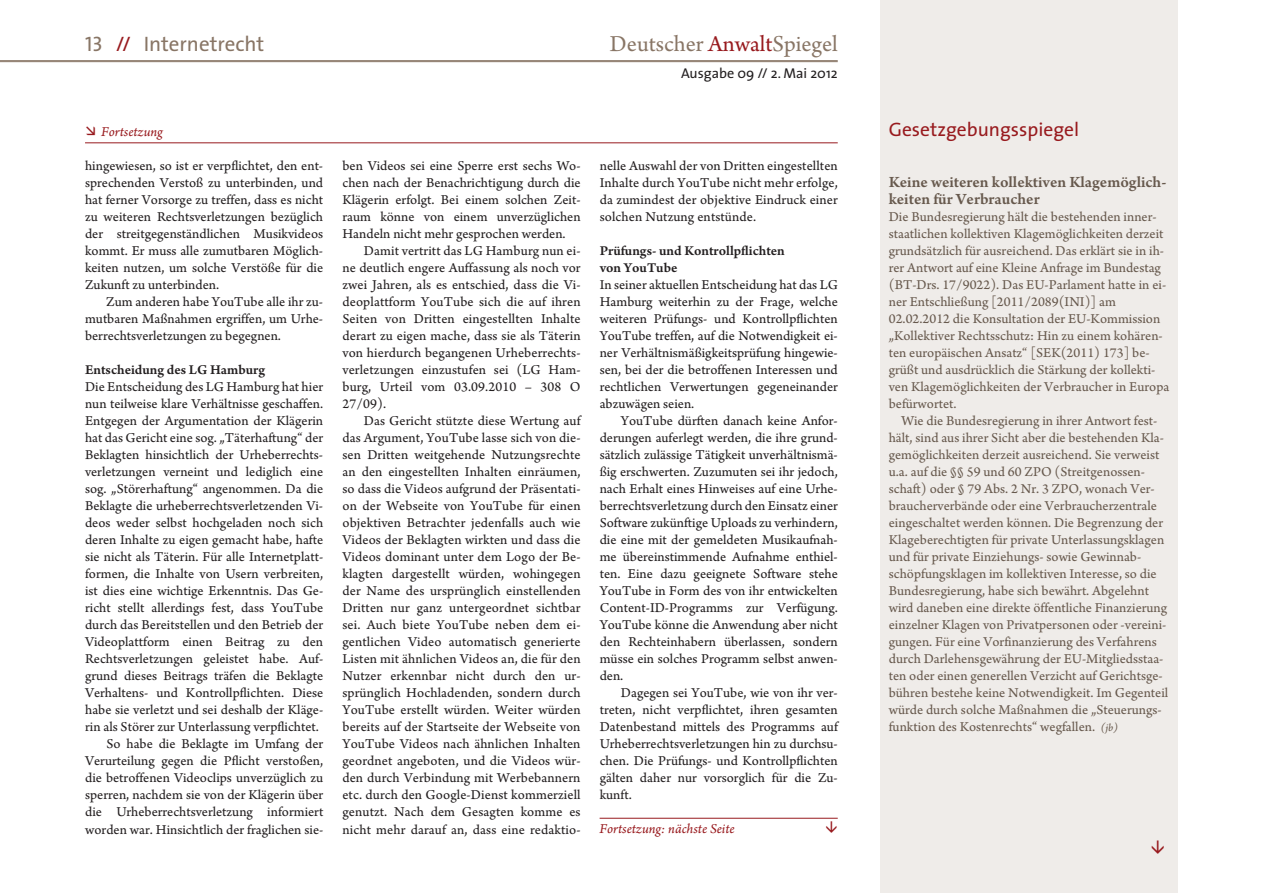
<style>
.page{position:relative;width:1263px;height:893px;background:#fff}
.page>*{position:absolute;margin:0;border:0;box-sizing:border-box;transform-origin:0 0}
.t1{font:24px "Arno Pro";color:#887565}
.t2{font:21px "The Sans";color:#887565}
.t3{font:19.5px "The Sans";color:#981a1e}
.t4{font:16.5px/17px "Arno Pro Smbd Sm Text";color:#67594d}
.t5{font:14.25px/17px "Arno Pro Sm Text";color:#231f20;text-align:justify}
.t6{font:14.25px/17px "Arno Pro Sm Text";color:#67594d}
.t7{font:14.25px/17px "Arno Pro Smbd Sm Text";color:#231f20}
.t8{font:14.25px "Arno Pro Italic Sm Text";color:#981a1e}
.t9{font:14.25px "The Sans";color:#231f20}
.s1{font-family:"The Sans Caps"}
.s2{color:#981a1e}
.s3{font-family:"Arno Pro Italic Sm Text";font-size:11.25px}
</style>
<div class="page">
<div style="left:880px;top:0;width:298px;height:893px;background:#efece9"></div>
<hr style="left:0;top:60px;width:838px;height:1px;background:#887565">
<hr style="left:0;top:61px;width:838px;height:1px;background:#887565">
<hr style="left:85px;top:142px;width:753px;height:1px;background:#981a1e">
<hr style="left:600px;top:818px;width:238px;height:1px;background:#981a1e">
<h2 class="t2" style="left:85px;top:31px;width:181px"><span class="s1">13</span> <span class="s2">//</span> Internetrecht</h2>
<h1 class="t1" style="left:610px;top:35px;width:229px">Deutscher <span class="s2">Anwalt</span>Spiegel</h1>
<p class="t9" style="left:681px;top:65px;width:158px">Ausgabe 09 // 2. Mai 2012</p>
<p class="t8" style="left:101px;top:126px;width:63px">Fortsetzung</p>
<p class="t5" style="left:85px;top:159px;width:240px">hingewiesen, so ist er verpflichtet, den ent&shy;sprechenden Verstoß zu unterbinden, und hat ferner Vorsorge zu treffen, dass es nicht zu weiteren Rechtsverletzungen bezüglich der streitgegenständlichen Musikvideos kommt. Er muss alle zumutbaren Möglich&shy;keiten nutzen, um solche Verstöße für die Zukunft zu unterbinden.</p>
<p class="t5" style="left:85px;top:295px;width:240px;text-indent:21px">Zum anderen habe YouTube alle ihr zu&shy;mutbaren Maßnahmen ergriffen, um Urhe&shy;berrechtsverletzungen zu begegnen.</p>
<p class="t7" style="left:85px;top:363px;width:182px">Entscheidung des LG Hamburg</p>
<p class="t5" style="left:85px;top:380px;width:240px">Die Entscheidung des LG Hamburg hat hier</p>
<p class="t5" style="left:85px;top:397px;width:240px">nun teilweise klare Verhältnisse geschaffen.</p>
<p class="t5" style="left:85px;top:414px;width:240px">Entgegen der Argumentation der Klägerin</p>
<p class="t5" style="left:85px;top:431px;width:240px">hat das Gericht eine sog. „Täterhaftung“ der</p>
<p class="t5" style="left:85px;top:448px;width:240px">Beklagten hinsichtlich der Urheberrechts-</p>
<p class="t5" style="left:85px;top:465px;width:240px">verletzungen verneint und lediglich eine</p>
<p class="t5" style="left:85px;top:482px;width:240px">sog. „Störerhaftung“ angenommen. Da die</p>
<p class="t5" style="left:85px;top:499px;width:240px">Beklagte die urheberrechtsverletzenden Vi-</p>
<p class="t5" style="left:85px;top:516px;width:240px">deos weder selbst hochgeladen noch sich</p>
<p class="t5" style="left:85px;top:533px;width:240px">deren Inhalte zu eigen gemacht habe, hafte</p>
<p class="t5" style="left:85px;top:550px;width:240px">sie nicht als Täterin. Für alle Internetplatt-</p>
<p class="t5" style="left:85px;top:567px;width:240px">formen, die Inhalte von Usern verbreiten,</p>
<p class="t5" style="left:85px;top:584px;width:240px">ist dies eine wichtige Erkenntnis. Das Ge-</p>
<p class="t5" style="left:85px;top:601px;width:240px">richt stellt allerdings fest, dass YouTube</p>
<p class="t5" style="left:85px;top:618px;width:240px">durch das Bereitstellen und den Betrieb der</p>
<p class="t5" style="left:85px;top:635px;width:240px">Videoplattform einen Beitrag zu den</p>
<p class="t5" style="left:85px;top:652px;width:240px">Rechtsverletzungen geleistet habe. Auf-</p>
<p class="t5" style="left:85px;top:669px;width:240px">grund dieses Beitrags träfen die Beklagte</p>
<p class="t5" style="left:85px;top:686px;width:240px">Verhaltens- und Kontrollpflichten. Diese</p>
<p class="t5" style="left:85px;top:703px;width:240px">habe sie verletzt und sei deshalb der Kläge-</p>
<p class="t5" style="left:85px;top:720px;width:235px">rin als Störer zur Unterlassung verpflichtet.</p>
<p class="t5" style="left:106px;top:737px;width:218px">So habe die Beklagte im Umfang der</p>
<p class="t5" style="left:85px;top:754px;width:240px">Verurteilung gegen die Pflicht verstoßen,</p>
<p class="t5" style="left:85px;top:771px;width:240px">die betroffenen Videoclips unverzüglich zu</p>
<p class="t5" style="left:85px;top:788px;width:240px">sperren, nachdem sie von der Klägerin über</p>
<p class="t5" style="left:85px;top:805px;width:240px">die Urheberrechtsverletzung informiert</p>
<p class="t5" style="left:85px;top:822px;width:240px">worden war. Hinsichtlich der fraglichen sie-</p>
<p class="t5" style="left:342px;top:159px;width:240px">ben Videos sei eine Sperre erst sechs Wo&shy;chen nach der Benachrichtigung durch die Klägerin erfolgt. Bei einem solchen Zeit&shy;raum könne von einem unverzüglichen Handeln nicht mehr gesprochen werden.</p>
<p class="t5" style="left:342px;top:244px;width:240px;text-indent:21px">Damit vertritt das LG Hamburg nun ei&shy;ne deutlich engere Auffassung als noch vor zwei Jahren, als es entschied, dass die Vi&shy;deoplattform YouTube sich die auf ihren Seiten von Dritten eingestellten Inhalte derart zu eigen mache, dass sie als Täterin von hierdurch begangenen Urheberrechts&shy;verletzungen einzustufen sei (LG Ham&shy;burg, Urteil vom 03.09.2010 – 308 O 27/09).</p>
<p class="t5" style="left:342px;top:414px;width:240px;text-indent:21px">Das Gericht stützte diese Wertung auf das Argument, YouTube lasse sich von die&shy;sen Dritten weitgehende Nutzungsrechte an den eingestellten Inhalten einräumen, so dass die Videos aufgrund der Präsentati&shy;on der Webseite von YouTube für einen objektiven Betrachter jedenfalls auch wie Videos der Beklagten wirkten und dass die Videos dominant unter dem Logo der Be&shy;klagten dargestellt würden, wohingegen der Name des ursprünglich einstellenden Dritten nur ganz untergeordnet sichtbar sei. Auch biete YouTube neben dem ei&shy;gentlichen Video automatisch generierte Listen mit ähnlichen Videos an, die für den Nutzer erkennbar nicht durch den ur&shy;sprünglich Hochladenden, sondern durch YouTube erstellt würden. Weiter würden bereits auf der Startseite der Webseite von YouTube Videos nach ähnlichen Inhalten geordnet angeboten, und die Videos wür&shy;den durch Verbindung mit Werbebannern etc. durch den Google-Dienst kommerziell genutzt. Nach dem Gesagten komme es nicht mehr darauf an, dass eine redaktio-</p>
<p class="t5" style="left:600px;top:159px;width:240px">nelle Auswahl der von Dritten eingestellten Inhalte durch YouTube nicht mehr erfolge, da zumindest der objektive Eindruck einer solchen Nutzung entstünde.</p>
<p class="t7" style="left:600px;top:244px;width:187px">Prüfungs- und Kontrollpflichten von YouTube</p>
<p class="t5" style="left:600px;top:278px;width:240px">In seiner aktuellen Entscheidung hat das LG Hamburg weiterhin zu der Frage, welche weiteren Prüfungs- und Kontrollpflichten YouTube treffen, auf die Notwendigkeit ei&shy;ner Verhältnismäßigkeitsprüfung hingewie&shy;sen, bei der die betroffenen Interessen und rechtlichen Verwertungen gegeneinander abzuwägen seien.</p>
<p class="t5" style="left:600px;top:414px;width:240px;text-indent:21px">YouTube dürften danach keine Anfor&shy;derungen auferlegt werden, die ihre grund&shy;sätzlich zulässige Tätigkeit unverhältnismä&shy;ßig erschwerten. Zuzumuten sei ihr jedoch, nach Erhalt eines Hinweises auf eine Urhe&shy;berrechtsverletzung durch den Einsatz einer Software zukünftige Uploads zu verhindern, die eine mit der gemeldeten Musikaufnah&shy;me übereinstimmende Aufnahme enthiel&shy;ten. Eine dazu geeignete Software stehe YouTube in Form des von ihr entwickelten Content-ID-Programms zur Verfügung.<br>YouTube könne die Anwendung aber nicht den Rechteinhabern überlassen, sondern müsse ein solches Programm selbst anwen&shy;den.</p>
<p class="t5" style="left:600px;top:686px;width:240px;text-indent:21px">Dagegen sei YouTube, wie von ihr ver&shy;treten, nicht verpflichtet, ihren gesamten Datenbestand mittels des Programms auf Urheberrechtsverletzungen hin zu durchsu&shy;chen. Die Prüfungs- und Kontrollpflichten gälten daher nur vorsorglich für die Zu&shy;kunft.</p>
<p class="t8" style="left:600px;top:824px;width:136px">Fortsetzung: nächste Seite</p>
<h3 class="t3" style="left:889px;top:118px;width:192px">Gesetzgebungsspiegel</h3>
<p class="t4" style="left:889px;top:175px;width:279px">Keine weiteren kollektiven Klagemöglich&shy;keiten für Verbraucher</p>
<p class="t6" style="left:889px;top:210px;width:282px">Die Bundesregierung hält die bestehenden inner&shy;staatlichen kollektiven Klagemöglichkeiten derzeit grundsätzlich für ausreichend. Das erklärt sie in ih&shy;rer Antwort auf eine Kleine Anfrage im Bundestag (BT-Drs. 17/9022). Das EU-Parlament hatte in ei&shy;ner Entschließung [2011/2089(INI)] am 02.02.2012 die Konsultation der EU-Kommission „Kollektiver Rechtsschutz: Hin zu einem kohären&shy;ten europäischen Ansatz“ [SEK(2011) 173] be&shy;grüßt und ausdrücklich die Stärkung der kollekti&shy;ven Klagemöglichkeiten der Verbraucher in Europa befürwortet.</p>
<p class="t6" style="left:889px;top:414px;width:281px;text-indent:13px">Wie die Bundesregierung in ihrer Antwort fest&shy;hält, sind aus ihrer Sicht aber die bestehenden Kla&shy;gemöglichkeiten derzeit ausreichend. Sie verweist u.a. auf die §§ 59 und 60 ZPO (Streitgenossen&shy;schaft) oder § 79 Abs. 2 Nr. 3 ZPO, wonach Ver&shy;braucherverbände oder eine Verbraucherzentrale eingeschaltet werden können. Die Begrenzung der Klageberechtigten für private Unterlassungsklagen und für private Einziehungs- sowie Gewinnab&shy;schöpfungsklagen im kollektiven Interesse, so die Bundesregierung, habe sich bewährt. Abgelehnt wird daneben eine direkte öffentliche Finanzierung einzelner Klagen von Privatpersonen oder -vereini&shy;gungen. Für eine Vorfinanzierung des Verfahrens durch Darlehensgewährung der EU-Mitgliedsstaa&shy;ten oder einen generellen Verzicht auf Gerichtsge&shy;bühren bestehe keine Notwendigkeit. Im Gegenteil würde durch solche Maßnahmen die „Steuerungs&shy;funktion des Kostenrechts“ wegfallen. <span class="s3">(jb)</span></p>
</div>
